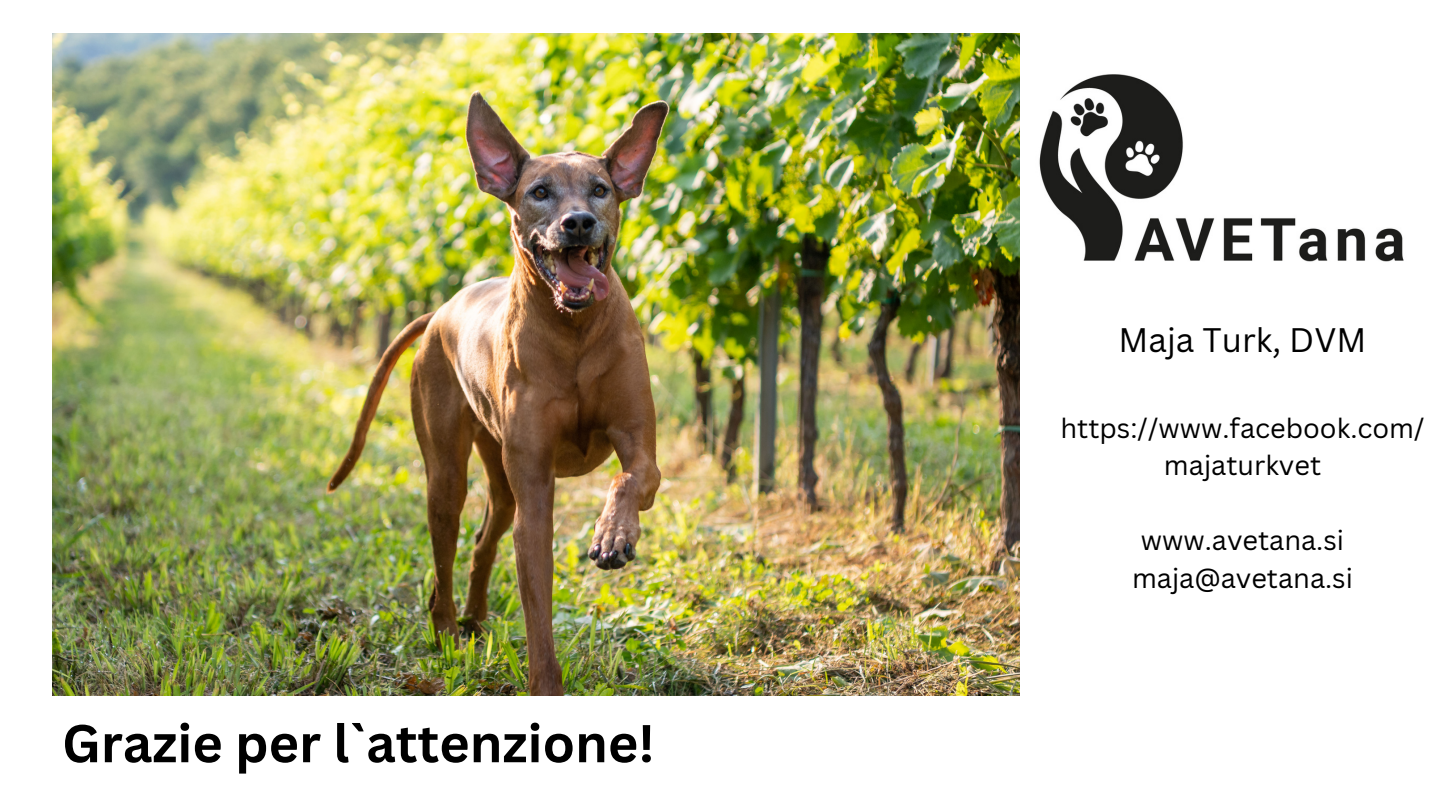
<style>
.page{position:relative;width:1440px;height:810px;background:#fff}
.page>*{position:absolute;margin:0;border:0;box-sizing:border-box;transform-origin:0 0}
.t1{font:700 52px "Canva Sans";color:#000}
.t2{font:33.1px "Canva Sans";color:#000}
.t3{font:27.1px/37.5px "Canva Sans";color:#000;text-align:center}
</style>
<div class="page">
<img style="left:52px;top:34px;width:968px;height:661px">
<img style="left:1039px;top:74px;width:365px;height:188px">
<p class="t1" style="left:62px;top:707px;width:594px">Grazie per l`attenzione!</p>
<p class="t2" style="left:1119px;top:317px;width:249px">Maja Turk, DVM</p>
<p class="t3" style="left:1060px;top:409px;width:366px">https://www.facebook.com/ majaturkvet</p>
<p class="t3" style="left:1141px;top:521px;width:205px">www.avetana.si</p>
<p class="t3" style="left:1132px;top:559px;width:223px">maja@avetana.si</p>
</div>
